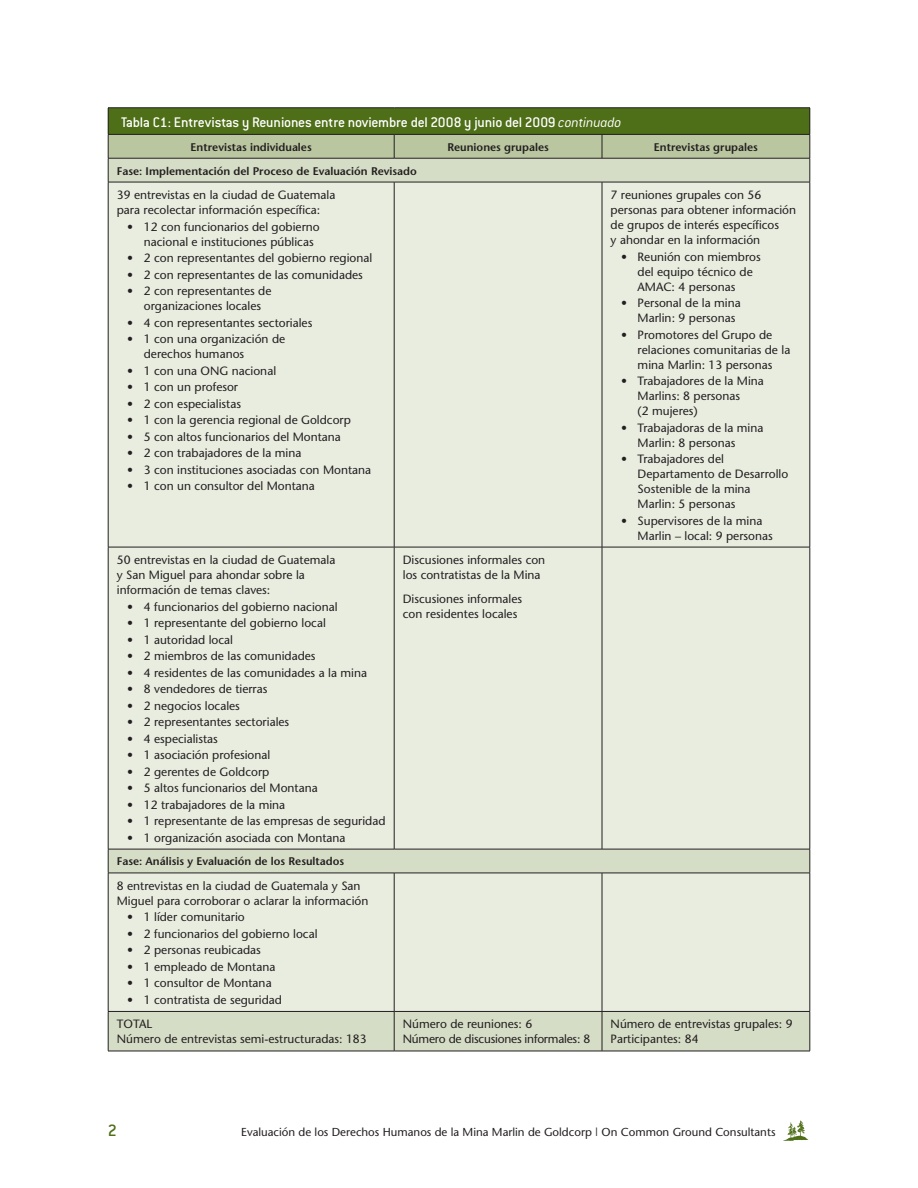
<style>
.page{position:relative;width:918px;height:1188px;background:#fff}
.page>*{position:absolute;margin:0;border:0;box-sizing:border-box;transform-origin:0 0}
.body_text{font:500 18px "Conduit ITC";color:#4e6e17}
.table_head{font:500 15.3px "Conduit ITC";letter-spacing:-.015em;color:#fff}
.table_bullet{font:12px/15px "Stone Sans";color:#231f20}
.table_text{font:12px/15px "Stone Sans";color:#231f20}
.table_text-2{font:12px "Stone Sans";letter-spacing:-.02em;color:#231f20}
.body_text-2{font:11.55px "Stone Sans";color:#231f20}
.table_subhead_one_ro{font:600 11.1px "Stone Sans";color:#231f20}
.table_text_top{font:600 11.1px "Stone Sans";color:#231f20}
.s1{font-weight:300;font-style:italic}
</style>
<div class="page">
<img style="left:783px;top:1120px;width:26px;height:21px">
<div style="left:109px;top:1012px;width:701px;height:39px;background:#d5ddc6"></div>
<div style="left:109px;top:183px;width:701px;height:828px;background:#e8ede0"></div>
<hr style="left:394px;top:182px;width:1px;height:365px;background:#231f20">
<hr style="left:602px;top:182px;width:1px;height:365px;background:#231f20">
<hr style="left:108px;top:547px;width:286px;height:1px;background:#231f20">
<hr style="left:394px;top:547px;width:208px;height:1px;background:#231f20">
<hr style="left:394px;top:547px;width:1px;height:302px;background:#231f20">
<hr style="left:602px;top:547px;width:208px;height:1px;background:#231f20">
<hr style="left:602px;top:547px;width:1px;height:302px;background:#231f20">
<hr style="left:394px;top:873px;width:1px;height:138px;background:#231f20">
<hr style="left:602px;top:873px;width:1px;height:138px;background:#231f20">
<hr style="left:394px;top:1012px;width:1px;height:39px;background:#231f20">
<hr style="left:602px;top:1012px;width:1px;height:39px;background:#231f20">
<hr style="left:108px;top:107px;width:286px;height:1px;background:#231f20">
<hr style="left:394px;top:107px;width:208px;height:1px;background:#231f20">
<hr style="left:602px;top:107px;width:208px;height:1px;background:#231f20">
<svg style="left:108px;top:108px;width:703px;height:74px;background:#96a877"></svg>
<hr style="left:108px;top:182px;width:286px;height:1px;background:#231f20">
<hr style="left:394px;top:182px;width:208px;height:1px;background:#231f20">
<hr style="left:602px;top:182px;width:208px;height:1px;background:#231f20">
<hr style="left:108px;top:849px;width:286px;height:1px;background:#231f20">
<svg style="left:108px;top:849px;width:1px;height:24px"></svg>
<hr style="left:394px;top:849px;width:208px;height:1px;background:#231f20">
<hr style="left:602px;top:849px;width:208px;height:1px;background:#231f20">
<svg style="left:810px;top:849px;width:1px;height:24px"></svg>
<hr style="left:108px;top:873px;width:286px;height:1px;background:#231f20">
<hr style="left:394px;top:873px;width:208px;height:1px;background:#231f20">
<hr style="left:602px;top:873px;width:208px;height:1px;background:#231f20">
<hr style="left:108px;top:182px;width:1px;height:365px;background:#231f20">
<hr style="left:810px;top:182px;width:1px;height:365px;background:#231f20">
<hr style="left:108px;top:547px;width:1px;height:302px;background:#231f20">
<hr style="left:810px;top:547px;width:1px;height:302px;background:#231f20">
<hr style="left:108px;top:873px;width:1px;height:138px;background:#231f20">
<hr style="left:810px;top:873px;width:1px;height:138px;background:#231f20">
<hr style="left:108px;top:1011px;width:286px;height:1px;background:#231f20">
<hr style="left:108px;top:1012px;width:1px;height:39px;background:#231f20">
<hr style="left:394px;top:1011px;width:208px;height:1px;background:#231f20">
<hr style="left:602px;top:1011px;width:208px;height:1px;background:#231f20">
<hr style="left:810px;top:1012px;width:1px;height:39px;background:#231f20">
<hr style="left:108px;top:1051px;width:286px;height:1px;background:#231f20">
<hr style="left:394px;top:1051px;width:208px;height:1px;background:#231f20">
<hr style="left:602px;top:1051px;width:208px;height:1px;background:#231f20">
<p class="table_head" style="left:121px;top:114px;width:502px">Tabla C1: Entrevistas y Reuniones entre noviembre del 2008 y junio del 2009 <span class="s1">continuado</span></p>
<p class="table_text_top" style="left:191px;top:140px;width:123px">Entrevistas individuales</p>
<p class="table_text_top" style="left:447px;top:140px;width:103px">Reuniones grupales</p>
<p class="table_text_top" style="left:654px;top:140px;width:106px">Entrevistas grupales</p>
<p class="table_subhead_one_ro" style="left:117px;top:164px;width:302px">Fase: Implementación del Proceso de Evaluación Revisado</p>
<p class="table_text" style="left:117px;top:187px;width:220px">39 entrevistas en la ciudad de Guatemala para recolectar información específica:</p>
<p class="table_bullet" style="left:144px;top:219px;width:177px;text-indent:-16px">• 12 con funcionarios del gobierno nacional e instituciones públicas</p>
<p class="table_bullet" style="left:127px;top:250px;width:247px">• 2 con representantes del gobierno regional</p>
<p class="table_bullet" style="left:127px;top:267px;width:237px">• 2 con representantes de las comunidades</p>
<p class="table_bullet" style="left:127px;top:283px;width:146px;text-align:center">• 2 con representantes de organizaciones locales</p>
<p class="table_bullet" style="left:127px;top:315px;width:187px">• 4 con representantes sectoriales</p>
<p class="table_bullet" style="left:144px;top:331px;width:143px;text-indent:-16px">• 1 con una organización de derechos humanos</p>
<p class="table_bullet" style="left:127px;top:363px;width:150px">• 1 con una ONG nacional</p>
<p class="table_bullet" style="left:127px;top:379px;width:112px">• 1 con un profesor</p>
<p class="table_bullet" style="left:127px;top:396px;width:115px">• 2 con especialistas</p>
<p class="table_bullet" style="left:127px;top:412px;width:225px">• 1 con la gerencia regional de Goldcorp</p>
<p class="table_bullet" style="left:127px;top:429px;width:215px">• 5 con altos funcionarios del Montana</p>
<p class="table_bullet" style="left:127px;top:445px;width:176px">• 2 con trabajadores de la mina</p>
<p class="table_bullet" style="left:127px;top:462px;width:245px">• 3 con instituciones asociadas con Montana</p>
<p class="table_bullet" style="left:127px;top:478px;width:189px">• 1 con un consultor del Montana</p>
<p class="table_text" style="left:611px;top:187px;width:187px">7 reuniones grupales con 56 personas para obtener información de grupos de interés específicos<br>y ahondar en la información</p>
<p class="table_bullet" style="left:638px;top:249px;width:125px;text-indent:-16px">• Reunión con miembros del equipo técnico de<br>AMAC: 4 personas</p>
<p class="table_bullet" style="left:638px;top:295px;width:105px;text-indent:-16px">• Personal de la mina<br>Marlin: 9 personas</p>
<p class="table_bullet" style="left:638px;top:327px;width:154px;text-indent:-16px">• Promotores del Grupo de relaciones comunitarias de la mina Marlin: 13 personas</p>
<p class="table_bullet" style="left:638px;top:373px;width:128px;text-indent:-16px">• Trabajadores de la Mina<br>Marlins: 8 personas<br>(2 mujeres)</p>
<p class="table_bullet" style="left:638px;top:420px;width:127px;text-indent:-16px">• Trabajadoras de la mina<br>Marlin: 8 personas</p>
<p class="table_bullet" style="left:638px;top:451px;width:152px;text-indent:-16px">• Trabajadores del<br>Departamento de Desarrollo<br>Sostenible de la mina<br>Marlin: 5 personas</p>
<p class="table_bullet" style="left:638px;top:513px;width:137px;text-indent:-16px">• Supervisores de la mina<br>Marlin – local: 9 personas</p>
<p class="table_text" style="left:117px;top:552px;width:220px">50 entrevistas en la ciudad de Guatemala y San Miguel para ahondar sobre la información de temas claves:</p>
<p class="table_bullet" style="left:127px;top:599px;width:212px">• 4 funcionarios del gobierno nacional</p>
<p class="table_bullet" style="left:127px;top:615px;width:200px">• 1 representante del gobierno local</p>
<p class="table_bullet" style="left:127px;top:632px;width:107px">• 1 autoridad local</p>
<p class="table_bullet" style="left:127px;top:648px;width:190px">• 2 miembros de las comunidades</p>
<p class="table_bullet" style="left:127px;top:665px;width:241px">• 4 residentes de las comunidades a la mina</p>
<p class="table_bullet" style="left:127px;top:681px;width:142px">• 8 vendedores de tierras</p>
<p class="table_bullet" style="left:127px;top:698px;width:114px">• 2 negocios locales</p>
<p class="table_bullet" style="left:127px;top:714px;width:163px">• 2 representantes sectoriales</p>
<p class="table_bullet" style="left:127px;top:731px;width:92px">• 4 especialistas</p>
<p class="table_bullet" style="left:127px;top:747px;width:145px">• 1 asociación profesional</p>
<p class="table_bullet" style="left:127px;top:764px;width:144px">• 2 gerentes de Goldcorp</p>
<p class="table_bullet" style="left:127px;top:780px;width:192px">• 5 altos funcionarios del Montana</p>
<p class="table_bullet" style="left:127px;top:797px;width:159px">• 12 trabajadores de la mina</p>
<p class="table_bullet" style="left:127px;top:813px;width:260px">• 1 representante de las empresas de seguridad</p>
<p class="table_bullet" style="left:127px;top:830px;width:220px">• 1 organización asociada con Montana</p>
<p class="table_subhead_one_ro" style="left:117px;top:855px;width:229px">Fase: Análisis y Evaluación de los Resultados</p>
<p class="table_text" style="left:117px;top:878px;width:253px">8 entrevistas en la ciudad de Guatemala y San<br>Miguel para corroborar o aclarar la información</p>
<p class="table_bullet" style="left:127px;top:910px;width:119px">• 1 líder comunitario</p>
<p class="table_bullet" style="left:127px;top:926px;width:192px">• 2 funcionarios del gobierno local</p>
<p class="table_bullet" style="left:127px;top:943px;width:135px">• 2 personas reubicadas</p>
<p class="table_bullet" style="left:127px;top:959px;width:150px">• 1 empleado de Montana</p>
<p class="table_bullet" style="left:127px;top:976px;width:146px">• 1 consultor de Montana</p>
<p class="table_bullet" style="left:127px;top:992px;width:156px">• 1 contratista de seguridad</p>
<p class="table_text" style="left:117px;top:1017px;width:37px">TOTAL</p>
<p class="table_text" style="left:117px;top:1032px;width:251px">Número de entrevistas semi-estructuradas: 183</p>
<p class="table_text" style="left:403px;top:552px;width:144px">Discusiones informales con los contratistas de la Mina</p>
<p class="table_text" style="left:403px;top:591px;width:121px">Discusiones informales con residentes locales</p>
<p class="table_text" style="left:403px;top:1017px;width:131px">Número de reuniones: 6</p>
<p class="table_text-2" style="left:403px;top:1032px;width:189px">Número de discusiones informales: 8</p>
<p class="table_text" style="left:611px;top:1017px;width:184px">Número de entrevistas grupales: 9</p>
<p class="table_text" style="left:611px;top:1032px;width:89px">Participantes: 84</p>
<p class="body_text" style="left:108px;top:1120px;width:11px">2</p>
<p class="body_text-2" style="left:241px;top:1124px;width:536px">Evaluación de los Derechos Humanos de la Mina Marlin de Goldcorp | On Common Ground Consultants</p>
</div>
